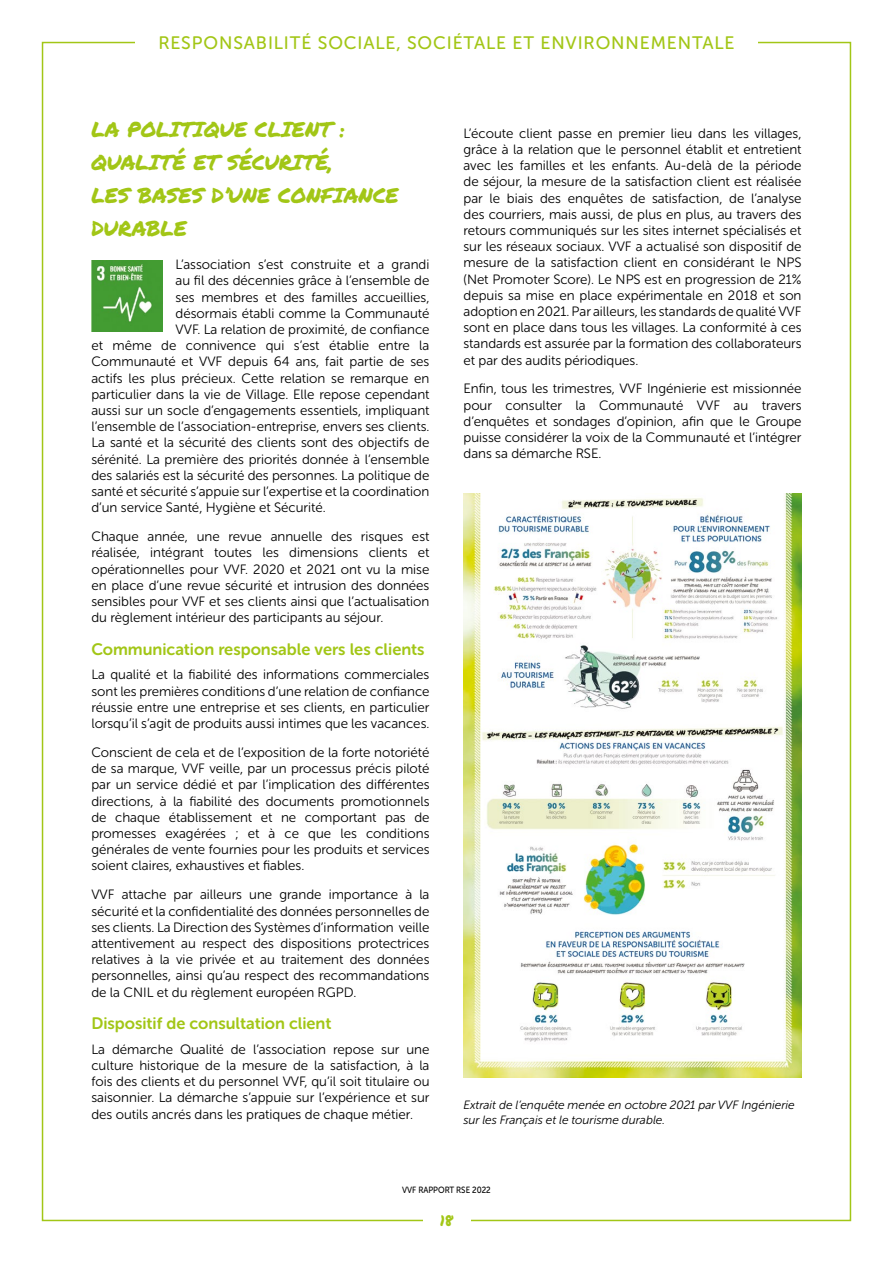
<style>
.page{position:relative;width:893px;height:1263px;background:#fff}
.page>*{position:absolute;margin:0;border:0;box-sizing:border-box;transform-origin:0 0}
.t1{font:21px/33px "Permanent Marker";color:#a2c616}
.t2{font:18px "Museo Sans Rounded 500";letter-spacing:.05em;color:#a2c616}
.t3{font:16.5px "Museo Sans Rounded 700";color:#a2c616}
.t4{font:15px "Permanent Marker";color:#a2c616}
.t5{font:13.5px/16.2px "Museo Sans Rounded 300";color:#000;text-align:justify}
.t6{font:italic 12px/14.4px "Museo Sans Rounded 300";color:#000}
.t7{font:9px "Museo Sans Rounded 500";color:#000;scale:.9 1}
</style>
<div class="page">
<img style="left:91px;top:261px;width:72px;height:70px">
<img style="left:463px;top:493px;width:338px;height:585px">
<h2 class="t2" style="left:158px;top:33px;width:578px">RESPONSABILITÉ SOCIALE, SOCIÉTALE ET ENVIRONNEMENTALE</h2>
<h1 class="t1" style="left:91px;top:112px;width:309px">LA POLITIQUE CLIENT :<br>QUALITÉ ET SÉCURITÉ,<br>LES BASES D’UNE CONFIANCE<br>DURABLE</h1>
<p class="t5" style="left:176px;top:257px;width:255px">L’association s’est construite et a grandi</p>
<p class="t5" style="left:176px;top:273px;width:255px">au fil des décennies grâce à l’ensemble de</p>
<p class="t5" style="left:176px;top:289px;width:255px">ses membres et des familles accueillies,</p>
<p class="t5" style="left:176px;top:305px;width:255px">désormais établi comme la Communauté</p>
<p class="t5" style="left:176px;top:321px;width:255px">VVF. La relation de proximité, de confiance</p>
<p class="t5" style="left:91px;top:338px;width:339px">et même de connivence qui s’est établie entre la</p>
<p class="t5" style="left:91px;top:354px;width:340px">Communauté et VVF depuis 64 ans, fait partie de ses</p>
<p class="t5" style="left:91px;top:370px;width:340px">actifs les plus précieux. Cette relation se remarque en</p>
<p class="t5" style="left:91px;top:386px;width:340px">particulier dans la vie de Village. Elle repose cependant</p>
<p class="t5" style="left:91px;top:402px;width:340px">aussi sur un socle d’engagements essentiels, impliquant</p>
<p class="t5" style="left:91px;top:419px;width:340px">l’ensemble de l’association-entreprise, envers ses clients.</p>
<p class="t5" style="left:91px;top:435px;width:339px">La santé et la sécurité des clients sont des objectifs de</p>
<p class="t5" style="left:91px;top:451px;width:340px">sérénité. La première des priorités donnée à l’ensemble</p>
<p class="t5" style="left:91px;top:467px;width:339px">des salariés est la sécurité des personnes. La politique de</p>
<p class="t5" style="left:91px;top:483px;width:339px">santé et sécurité s’appuie sur l’expertise et la coordination</p>
<p class="t5" style="left:91px;top:500px;width:236px">d’un service Santé, Hygiène et Sécurité.</p>
<p class="t5" style="left:91px;top:528px;width:340px">Chaque année, une revue annuelle des risques est réalisée, intégrant toutes les dimensions clients et opérationnelles pour VVF. 2020 et 2021 ont vu la mise en place d’une revue sécurité et intrusion des données sensibles pour VVF et ses clients ainsi que l’actualisation du règlement intérieur des participants au séjour.</p>
<p class="t3" style="left:91px;top:640px;width:335px">Communication responsable vers les clients</p>
<p class="t5" style="left:91px;top:667px;width:340px">La qualité et la fiabilité des informations commerciales sont les premières conditions d’une relation de confiance réussie entre une entreprise et ses clients, en particulier lorsqu’il s’agit de produits aussi intimes que les vacances.</p>
<p class="t5" style="left:91px;top:744px;width:340px">Conscient de cela et de l’exposition de la forte notoriété de sa marque, VVF veille, par un processus précis piloté par un service dédié et par l’implication des différentes directions, à la fiabilité des documents promotionnels de chaque établissement et ne comportant pas de promesses exagérées ; et à ce que les conditions générales de vente fournies pour les produits et services soient claires, exhaustives et fiables.</p>
<p class="t5" style="left:91px;top:887px;width:340px">VVF attache par ailleurs une grande importance à la sécurité et la confidentialité des données personnelles de ses clients. La Direction des Systèmes d’information veille attentivement au respect des dispositions protectrices relatives à la vie privée et au traitement des données personnelles, ainsi qu’au respect des recommandations de la CNIL et du règlement européen RGPD.</p>
<p class="t3" style="left:91px;top:1014px;width:241px">Dispositif de consultation client</p>
<p class="t5" style="left:91px;top:1041px;width:340px">La démarche Qualité de l’association repose sur une culture historique de la mesure de la satisfaction, à la fois des clients et du personnel VVF, qu’il soit titulaire ou saisonnier. La démarche s’appuie sur l’expérience et sur des outils ancrés dans les pratiques de chaque métier.</p>
<p class="t5" style="left:463px;top:125px;width:340px">L’écoute client passe en premier lieu dans les villages, grâce à la relation que le personnel établit et entretient avec les familles et les enfants. Au-delà de la période de séjour, la mesure de la satisfaction client est réalisée par le biais des enquêtes de satisfaction, de l’analyse des courriers, mais aussi, de plus en plus, au travers des retours communiqués sur les sites internet spécialisés et sur les réseaux sociaux. VVF a actualisé son dispositif de mesure de la satisfaction client en considérant le NPS (Net Promoter Score). Le NPS est en progression de 21% depuis sa mise en place expérimentale en 2018 et son adoption en 2021. Par ailleurs, les standards de qualité VVF sont en place dans tous les villages. La conformité à ces standards est assurée par la formation des collaborateurs et par des audits périodiques.</p>
<p class="t5" style="left:463px;top:381px;width:340px">Enfin, tous les trimestres, VVF Ingénierie est missionnée pour consulter la Communauté VVF au travers d’enquêtes et sondages d’opinion, afin que le Groupe puisse considérer la voix de la Communauté et l’intégrer dans sa démarche RSE.</p>
<p class="t6" style="left:463px;top:1098px;width:333px">Extrait de l’enquête menée en octobre 2021 par VVF Ingénierie sur les Français et le tourisme durable.</p>
<p class="t7" style="left:402px;top:1185px;width:100px">VVF RAPPORT RSE 2022</p>
<p class="t4" style="left:440px;top:1210px;width:14px">18</p>
</div>
